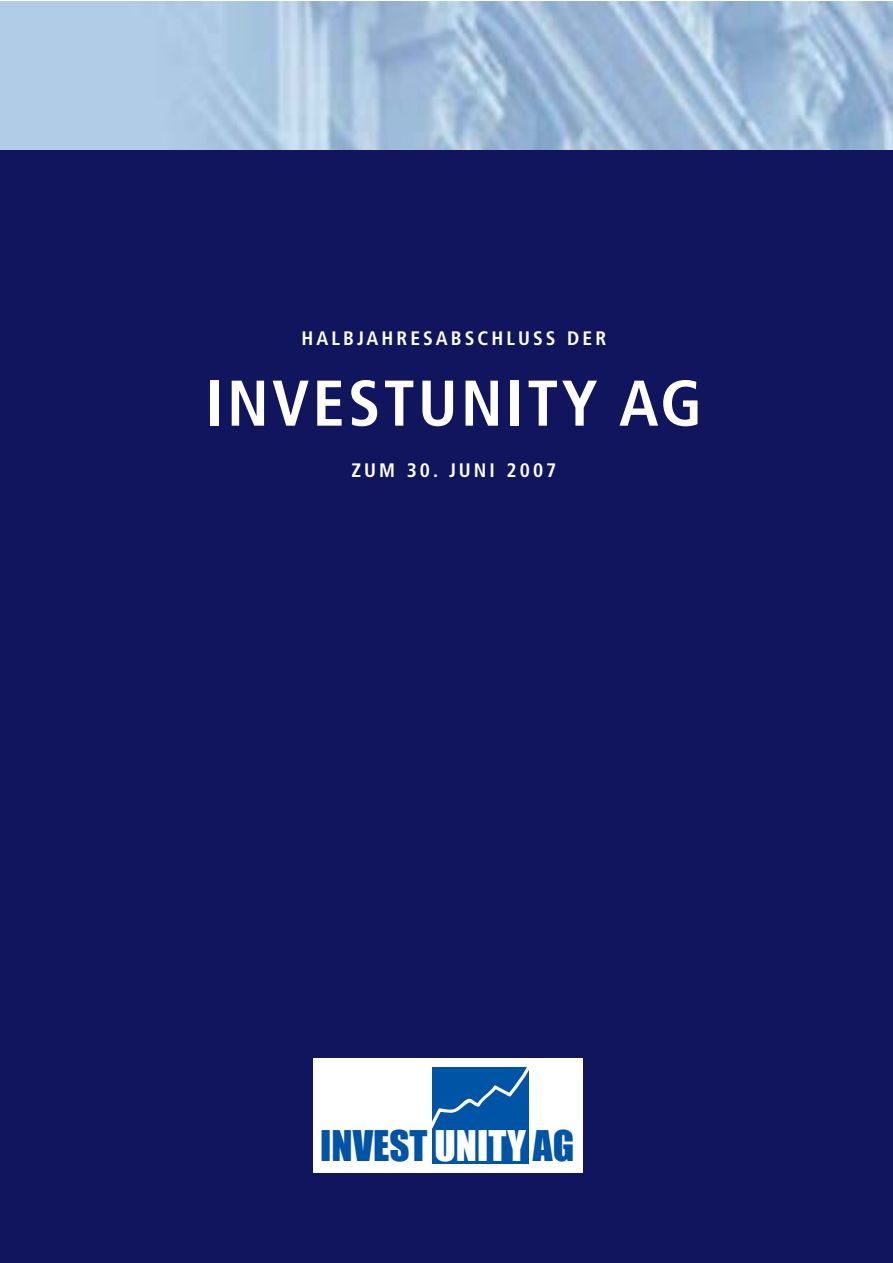
<style>
.page{position:relative;width:893px;height:1263px;background:#fff}
.page>*{position:absolute;margin:0;border:0;box-sizing:border-box;transform-origin:0 0}
.t1{font:700 condensed 64.5px "Frutiger";letter-spacing:.05em;color:#fff}
.t2{font:39.15px "Impact";color:#0054a6}
.t3{font:700 condensed 19.5px "Frutiger";letter-spacing:.155em;color:#fff}
.s1{color:#fff}
</style>
<div class="page">
<div style="left:0;top:149px;width:892px;height:1114px;background:#11155e"></div>
<img style="left:0;top:1px;width:892px;height:149px">
<div style="left:313px;top:1058px;width:270px;height:114px;background:#fff"></div>
<div style="left:432px;top:1067px;width:97px;height:97px;background:#0054a6"></div>
<svg style="left:432px;top:1067px;width:97px;height:62px"></svg>
<p class="t3" style="left:302px;top:330px;width:306px">HALBJAHRESABSCHLUSS DER</p>
<h1 class="t1" style="left:206px;top:377px;width:498px">INVESTUNITY AG</h1>
<p class="t3" style="left:351px;top:462px;width:206px">ZUM 30. JUNI 2007</p>
<h2 class="t2" style="left:320px;top:1133px;width:255px">INVEST <span class="s1">UNITY</span> AG</h2>
</div>
